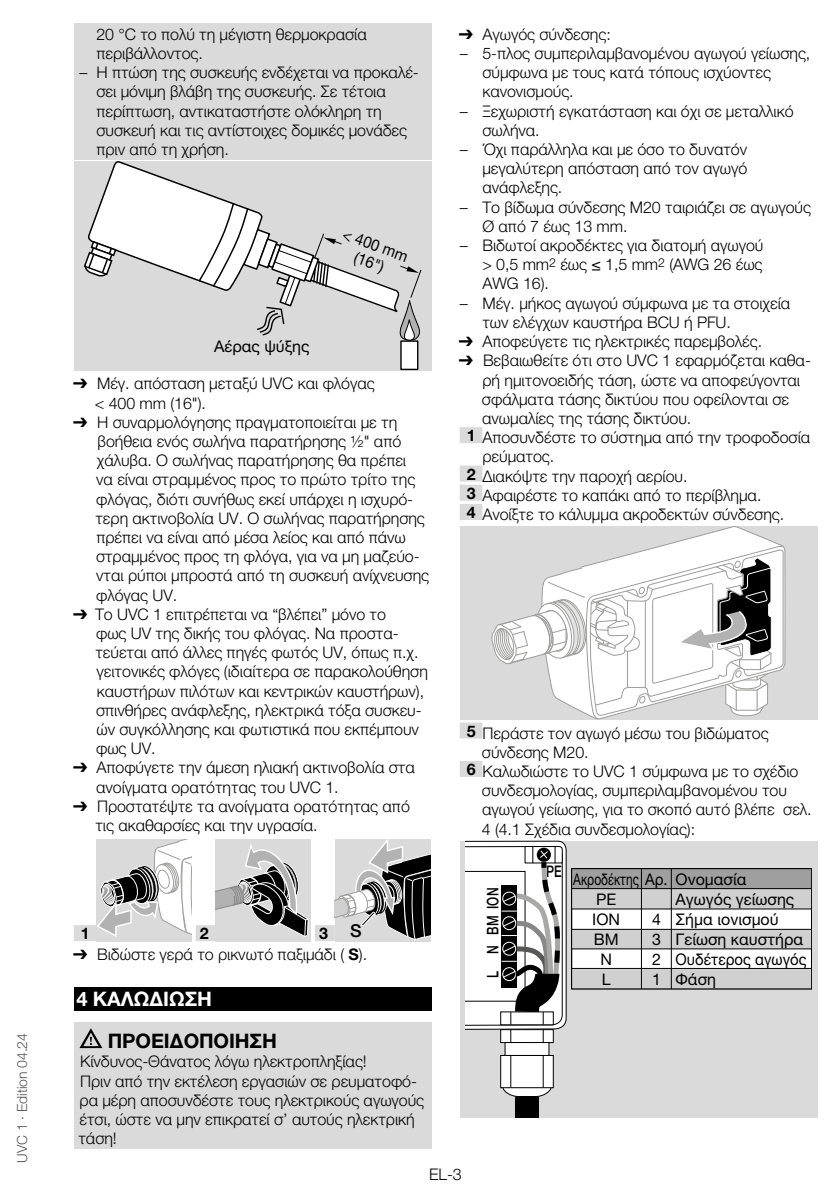
<style>
.page{position:relative;width:840px;height:1191px;background:#fff}
.page>*{position:absolute;margin:0;border:0;box-sizing:border-box;transform-origin:0 0}
.t1{font:700 20px "Helvetica Neue LT Pro";letter-spacing:-.005em;color:#000}
.t2{font:700 20px "Helvetica Neue LT Pro";letter-spacing:-.005em;color:#fff}
.t3{font:300 16px/19.2px "Helvetica Neue LT Pro";letter-spacing:-.005em;color:#000}
.t4{font:16px/20px "Helvetica Neue LT Pro";color:#000;text-align:justify}
.t5{font:16px "Helvetica Neue LT Pro";color:#000;scale:.75 1}
.t6{font:16px/18px "Helvetica Neue LT Pro";color:#000;text-align:center;scale:.94 1}
.t7{font:500 16px "Helvetica Neue LT Pro";color:#000;scale:.75 1}
.t8{font:700 16px "Helvetica Neue LT Pro";color:#000}
.t9{font:300 14px "Helvetica Neue LT Pro";letter-spacing:-.005em;color:#575756}
.s1{font-family:"Arial Unicode MS";font-weight:400}
.s2{font-weight:500;font-size:17.8px}
.s3{font-weight:700}
</style>
<div class="page">
<div style="left:74px;top:23px;width:357px;height:41px;background:#dadada"></div>
<div style="left:74px;top:61px;width:357px;height:99px;background:#dadada"></div>
<div style="left:74px;top:925px;width:22px;height:16px;background:#dadada"></div>
<div style="left:196px;top:925px;width:19px;height:16px;background:#dadada"></div>
<div style="left:315px;top:925px;width:19px;height:16px;background:#dadada"></div>
<div style="left:74px;top:987px;width:357px;height:24px;background:#000"></div>
<div style="left:74px;top:1022px;width:357px;height:31px;background:#dadada"></div>
<div style="left:74px;top:1050px;width:357px;height:21px;background:#dadada"></div>
<div style="left:74px;top:1069px;width:357px;height:79px;background:#dadada"></div>
<div style="left:74px;top:161px;width:357px;height:209px;background:#dadada"></div>
<div style="left:401px;top:341px;width:16px;height:28px;background:#fff"></div>
<div style="left:400px;top:340px;width:18px;height:30px;border:1px solid #000"></div>
<svg style="left:84px;top:161px;width:337px;height:180px"></svg>
<div style="left:96px;top:839px;width:96px;height:102px;background:#dadada"></div>
<svg style="left:97px;top:839px;width:95px;height:98px"></svg>
<div style="left:215px;top:839px;width:96px;height:102px;background:#dadada"></div>
<svg style="left:215px;top:844px;width:94px;height:93px"></svg>
<svg style="left:334px;top:839px;width:97px;height:101px"></svg>
<svg style="left:79px;top:1028px;width:23px;height:20px"></svg>
<div style="left:459px;top:427px;width:23px;height:16px;background:#dadada"></div>
<div style="left:459px;top:465px;width:23px;height:16px;background:#dadada"></div>
<div style="left:459px;top:485px;width:23px;height:16px;background:#dadada"></div>
<div style="left:459px;top:504px;width:23px;height:16px;background:#dadada"></div>
<div style="left:459px;top:722px;width:23px;height:16px;background:#dadada"></div>
<div style="left:459px;top:761px;width:23px;height:16px;background:#dadada"></div>
<div style="left:459px;top:526px;width:357px;height:193px;background:#dadada"></div>
<svg style="left:664px;top:526px;width:121px;height:143px"></svg>
<svg style="left:491px;top:545px;width:292px;height:174px"></svg>
<div style="left:459px;top:840px;width:357px;height:277px;background:#dadada"></div>
<svg style="left:502px;top:1088px;width:49px;height:9px"></svg>
<div style="left:500px;top:1029px;width:53px;height:14px;border:1px solid #000"></div>
<div style="left:504px;top:1042px;width:44px;height:13px;background:#fff"></div>
<div style="left:504px;top:1042px;width:45px;height:14px;border:1px solid #000"></div>
<div style="left:500px;top:1055px;width:53px;height:32px;background:#fff"></div>
<div style="left:500px;top:1055px;width:53px;height:33px;border:1px solid #000"></div>
<hr style="left:542px;top:1055px;width:1px;height:32px;background:#000">
<hr style="left:510px;top:1055px;width:1px;height:32px;background:#000">
<div style="left:514px;top:1096px;width:24px;height:21px;background:#000"></div>
<svg style="left:465px;top:840px;width:106px;height:202px"></svg>
<div style="left:571px;top:868px;width:240px;height:121px;background:#fff"></div>
<div style="left:571px;top:868px;width:240px;height:20px;background:#9f9f9f"></div>
<div style="left:571px;top:929px;width:240px;height:20px;background:#d0d0d0"></div>
<div style="left:571px;top:888px;width:240px;height:20px;background:#d0d0d0"></div>
<div style="left:571px;top:968px;width:240px;height:20px;background:#d0d0d0"></div>
<hr style="left:640px;top:868px;width:1px;height:121px;background:#000">
<hr style="left:670px;top:868px;width:1px;height:121px;background:#000">
<hr style="left:571px;top:888px;width:240px;height:1px;background:#000">
<hr style="left:571px;top:908px;width:240px;height:1px;background:#000">
<hr style="left:571px;top:929px;width:240px;height:1px;background:#000">
<hr style="left:571px;top:948px;width:240px;height:1px;background:#000">
<hr style="left:571px;top:968px;width:240px;height:1px;background:#000">
<div style="left:571px;top:868px;width:240px;height:121px;border:1px solid #000"></div>
<p class="t9" style="left:13px;top:1162px;width:131px;rotate:-90deg">UVC 1 · Edition 04.24</p>
<p class="t3" style="left:96px;top:24px;width:271px">20 °C το πολύ τη μέγιστη θερμοκρασία περιβάλλοντος.</p>
<p class="t3" style="left:96px;top:63px;width:324px;text-indent:-17px">– Η πτώση της συσκευής ενδέχεται να προκαλέ&shy;σει μόνιμη βλάβη της συσκευής. Σε τέτοια περίπτωση, αντικαταστήστε ολόκληρη τη συσκευή και τις αντίστοιχες δομικές μονάδες πριν από τη χρήση.</p>
<p class="t6" style="left:346px;top:225px;width:74px;rotate:20deg">&lt; 400 mm (16")</p>
<p class="t4" style="left:214px;top:336px;width:97px">Αέρας ψύξης</p>
<p class="t3" style="left:95px;top:374px;width:281px;text-indent:-22px"><span class="s1">➔</span> Μέγ. απόσταση μεταξύ UVC και φλόγας &lt; 400 mm (16").</p>
<p class="t3" style="left:95px;top:412px;width:335px;text-indent:-22px"><span class="s1">➔</span> Η συναρμολόγησης πραγματοποιείται με τη βοήθεια ενός σωλήνα παρατήρησης ½" από χάλυβα. Ο σωλήνας παρατήρησης θα πρέπει<br>να είναι στραμμένος προς το πρώτο τρίτο της φλόγας, διότι συνήθως εκεί υπάρχει η ισχυρό&shy;τερη ακτινοβολία UV. Ο σωλήνας παρατήρησης πρέπει να είναι από μέσα λείος και από πάνω στραμμένος προς τη φλόγα, για να μη μαζεύο&shy;νται ρύποι μπροστά από τη συσκευή ανίχνευσης φλόγας UV.</p>
<p class="t3" style="left:95px;top:604px;width:334px;text-indent:-22px"><span class="s1">➔</span> Το UVC 1 επιτρέπεται να “βλέπει” μόνο το<br>φως UV της δικής του φλόγας. Να προστα&shy;τεύεται από άλλες πηγές φωτός UV, όπως π.χ. γειτονικές φλόγες (ιδιαίτερα σε παρακολούθηση καυστήρων πιλότων και κεντρικών καυστήρων), σπινθήρες ανάφλεξης, ηλεκτρικά τόξα συσκευ&shy;ών συγκόλλησης και φωτιστικά που εκπέμπουν φως UV.</p>
<p class="t3" style="left:96px;top:758px;width:320px;text-indent:-23px"><span class="s1">➔</span> Αποφύγετε την άμεση ηλιακή ακτινοβολία στα ανοίγματα ορατότητας του UVC 1.</p>
<p class="t3" style="left:95px;top:796px;width:316px;text-indent:-22px"><span class="s1">➔</span> Προστατέψτε τα ανοίγματα ορατότητας από τις ακαθαρσίες και την υγρασία.</p>
<p class="t8" style="left:81px;top:923px;width:10px">1</p>
<p class="t8" style="left:200px;top:923px;width:10px">2</p>
<p class="t8" style="left:319px;top:923px;width:44px">3 <span class="s2">S</span></p>
<p class="t3" style="left:73px;top:944px;width:295px"><span class="s1">➔</span> Βιδώστε γερά το ρικνωτό παξιμάδι ( <span class="s3">S</span>).</p>
<p class="t2" style="left:76px;top:987px;width:137px">4 ΚΑΛΩΔΊΩΣΗ</p>
<p class="t1" style="left:108px;top:1028px;width:27px">ΠΡΟΕΙ</p>
<p class="t1" style="left:170px;top:1028px;width:109px">ΔΟΠΟΙ ΗΣΗ</p>
<p class="t3" style="left:78px;top:1051px;width:347px">Κίνδυνος-Θάνατος λόγω ηλεκτροπληξίας!<br>Πριν από την εκτέλεση εργασιών σε ρευματοφό&shy;ρα μέρη αποσυνδέστε τους ηλεκτρικούς αγωγούς έτσι, ώστε να μην επικρατεί σ’ αυτούς ηλεκτρική τάση!</p>
<p class="t3" style="left:458px;top:24px;width:153px"><span class="s1">➔</span> Αγωγός σύνδεσης:</p>
<p class="t3" style="left:482px;top:43px;width:329px;text-indent:-23px">– 5-πλος συμπεριλαμβανομένου αγωγού γείωσης, σύμφωνα με τους κατά τόπους ισχύοντες κανονισμούς.</p>
<p class="t3" style="left:482px;top:101px;width:312px;text-indent:-23px">– Ξεχωριστή εγκατάσταση και όχι σε μεταλλικό σωλήνα.</p>
<p class="t3" style="left:482px;top:139px;width:266px;text-align:justify;text-indent:-23px">– Όχι παράλληλα και με όσο το δυνατόν μεγαλύτερη απόσταση από τον αγωγό ανάφλεξης.</p>
<p class="t3" style="left:482px;top:197px;width:330px;text-indent:-23px">– Το βίδωμα σύνδεσης M20 ταιριάζει σε αγωγούς<br>Ø από 7 έως 13 mm.</p>
<p class="t3" style="left:482px;top:235px;width:282px;text-align:justify;text-indent:-23px">– Βιδωτοί ακροδέκτες για διατομή αγωγού &gt; 0,5 mm<sup>2</sup> έως ≤ 1,5 mm<sup>2</sup> (AWG 26 έως AWG 16).</p>
<p class="t3" style="left:482px;top:293px;width:309px;text-indent:-23px">– Μέγ. μήκος αγωγού σύμφωνα με τα στοιχεία των ελέγχων καυστήρα BCU ή PFU.</p>
<p class="t3" style="left:458px;top:331px;width:304px"><span class="s1">➔</span> Αποφεύγετε τις ηλεκτρικές παρεμβολές.</p>
<p class="t3" style="left:458px;top:351px;width:353px"><span class="s1">➔</span> Βεβαιωθείτε ότι στο UVC 1 εφαρμόζεται καθα-</p>
<p class="t3" style="left:482px;top:370px;width:319px">ρή ημιτονοειδής τάση, ώστε να αποφεύγονται</p>
<p class="t3" style="left:481px;top:389px;width:308px">σφάλματα τάσης δικτύου που οφείλονται σε</p>
<p class="t3" style="left:482px;top:408px;width:211px">ανωμαλίες της τάσης δικτύου.</p>
<p class="t3" style="left:466px;top:427px;width:345px"><span class="s3">1</span> Αποσυνδέστε το σύστημα από την τροφοδοσία</p>
<p class="t3" style="left:482px;top:447px;width:73px">ρεύματος.</p>
<p class="t3" style="left:466px;top:466px;width:222px"><span class="s3">2</span> Διακόψτε την παροχή αερίου.</p>
<p class="t3" style="left:466px;top:485px;width:296px"><span class="s3">3</span> Αφαιρέστε το καπάκι από το περίβλημα.</p>
<p class="t3" style="left:466px;top:504px;width:319px"><span class="s3">4</span> Ανοίξτε το κάλυμμα ακροδεκτών σύνδεσης.</p>
<p class="t3" style="left:466px;top:723px;width:303px"><span class="s3">5</span> Περάστε τον αγωγό μέσω του βιδώματος</p>
<p class="t3" style="left:481px;top:742px;width:108px">σύνδεσης M20.</p>
<p class="t3" style="left:466px;top:761px;width:333px"><span class="s3">6</span> Καλωδιώστε το UVC 1 σύμφωνα με το σχέδιο</p>
<p class="t3" style="left:481px;top:780px;width:306px">συνδεσμολογίας, συμπεριλαμβανομένου του</p>
<p class="t3" style="left:482px;top:799px;width:331px">αγωγού γείωσης, για το σκοπό αυτό βλέπε σελ.</p>
<p class="t3" style="left:481px;top:819px;width:215px">4 (4.1 Σχέδια συνδεσμολογίας):</p>
<p class="t7" style="left:483px;top:935px;width:64px;rotate:-90deg">BM ION</p>
<p class="t7" style="left:483px;top:978px;width:45px;rotate:-90deg">L N</p>
<p class="t7" style="left:546px;top:861px;width:22px">PE</p>
<p class="t5" style="left:573px;top:869px;width:127px">Ακροδέκτης Αρ.</p>
<p class="t4" style="left:595px;top:888px;width:22px">PE</p>
<p class="t4" style="left:592px;top:908px;width:29px">ION</p>
<p class="t4" style="left:593px;top:928px;width:26px">BM</p>
<p class="t4" style="left:600px;top:948px;width:13px">N</p>
<p class="t4" style="left:601px;top:968px;width:10px">L</p>
<p class="t4" style="left:651px;top:909px;width:10px">4<br>3<br>2<br>1</p>
<p class="t4" style="left:675px;top:868px;width:132px;text-align:left">Ονομασία<br>Αγωγός γείωσης<br>Σήμα ιονισμού<br>Γείωση καυστήρα<br>Ουδέτερος αγωγός<br>Φάση</p>
<p class="t3" style="left:429px;top:1164px;width:34px">EL-3</p>
</div>
